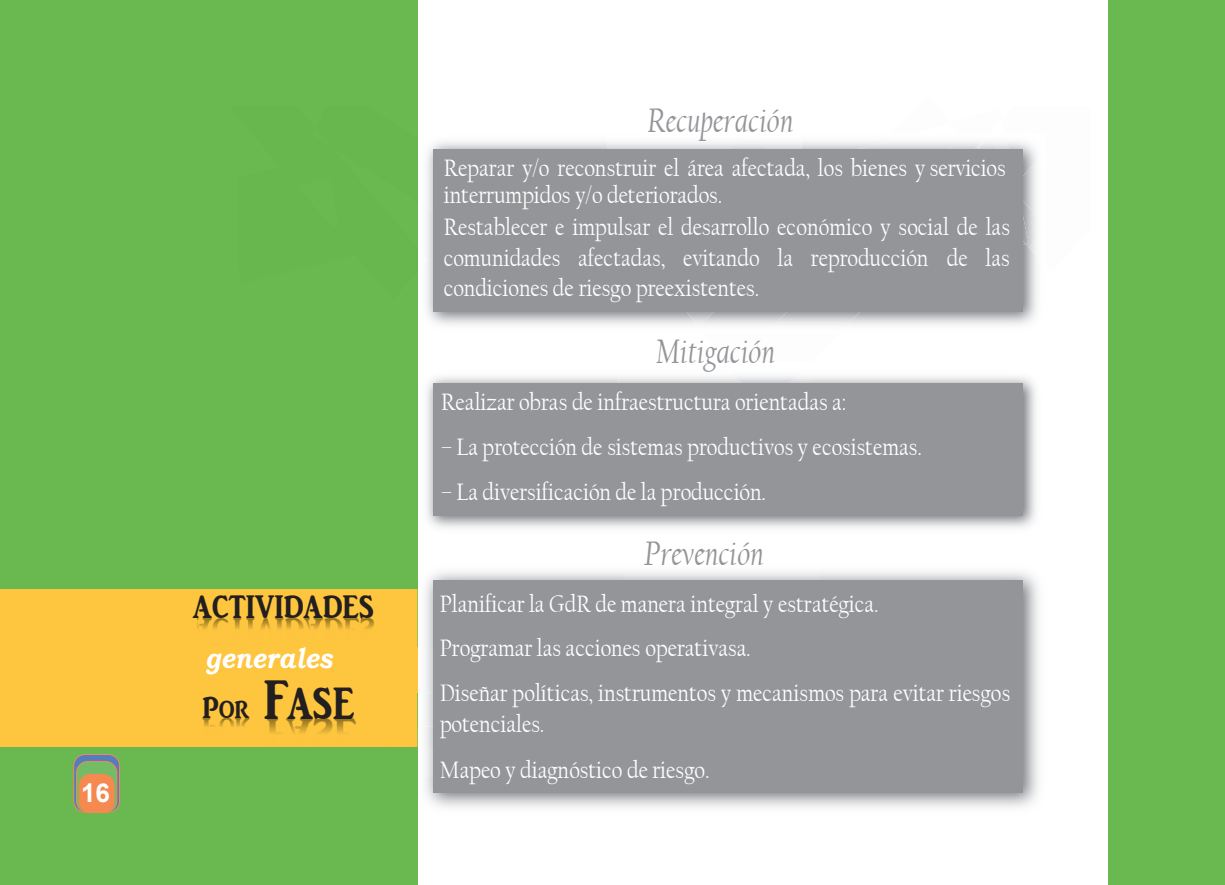
<style>
.page{position:relative;width:1225px;height:885px;background:#fff}
.page>*{position:absolute;margin:0;border:0;box-sizing:border-box;transform-origin:0 0}
.t1{font:57.4px "Ar Julian";color:#231f20;scale:.83 1}
.t2{font:41.4px "ARJULIAN";color:#231f20;scale:.87 1}
.t3{font:italic 35.6px "Californian FB";color:#939598;scale:.87 1}
.t4{font:italic 700 28.8px "Bookman Old Style";color:#fff;scale:.87 1}
.t5{font:700 26px "Arial";color:#fff}
.t6{font:25px/44.8px "Californian FB";letter-spacing:.005em;color:#fff;scale:.87 1}
.s1{font-size:31.8px}
</style>
<div class="page">
<div style="left:0;top:0;width:418px;height:884px;background:#6ab950"></div>
<div style="left:1108px;top:1px;width:116px;height:883px;background:#6ab950"></div>
<div style="left:0;top:589px;width:417px;height:157px;background:#fec53f"></div>
<img style="left:197px;top:618px;width:177px;height:11px">
<img style="left:206px;top:666px;width:14px;height:8px">
<img style="left:225px;top:666px;width:39px;height:2px">
<svg style="left:268px;top:666px;width:38px;height:2px"></svg>
<img style="left:307px;top:666px;width:25px;height:2px">
<img style="left:200px;top:718px;width:185px;height:29px">
<img style="left:250px;top:718px;width:15px;height:8px">
<img style="left:416px;top:571px;width:623px;height:237px">
<img style="left:416px;top:589px;width:1px;height:157px">
<img style="left:418px;top:647px;width:16px;height:45px">
<img style="left:417px;top:692px;width:1px;height:34px">
<svg style="left:417px;top:647px;width:1px;height:45px"></svg>
<div style="left:434px;top:580px;width:589px;height:212px;background:#939598"></div>
<img style="left:426px;top:376px;width:610px;height:152px">
<img style="left:730px;top:376px;width:73px;height:7px">
<div style="left:434px;top:383px;width:589px;height:132px;background:#939598"></div>
<img style="left:426px;top:141px;width:611px;height:184px">
<img style="left:426px;top:141px;width:123px;height:61px">
<img style="left:426px;top:202px;width:8px;height:68px">
<img style="left:426px;top:141px;width:90px;height:59px">
<img style="left:1028px;top:228px;width:9px;height:39px">
<img style="left:1008px;top:141px;width:29px;height:9px">
<img style="left:1023px;top:150px;width:14px;height:78px">
<img style="left:667px;top:311px;width:31px;height:14px">
<img style="left:698px;top:311px;width:67px;height:14px">
<img style="left:765px;top:311px;width:112px;height:14px">
<img style="left:813px;top:141px;width:27px;height:8px">
<img style="left:840px;top:141px;width:136px;height:8px">
<img style="left:963px;top:147px;width:13px;height:2px">
<img style="left:976px;top:141px;width:2px;height:8px">
<img style="left:978px;top:141px;width:15px;height:8px">
<img style="left:845px;top:141px;width:115px;height:8px">
<img style="left:993px;top:141px;width:15px;height:8px">
<img style="left:1023px;top:203px;width:5px;height:41px">
<img style="left:607px;top:141px;width:194px;height:8px">
<img style="left:719px;top:141px;width:54px;height:8px">
<div style="left:434px;top:149px;width:589px;height:162px;background:#939598"></div>
<svg style="left:74px;top:754px;width:46px;height:58px"></svg>
<div style="left:73px;top:754px;width:47px;height:58px;border:1px solid #f5894f;border-radius:11px"></div>
<svg style="left:76px;top:761px;width:41px;height:51px"></svg>
<div style="left:76px;top:761px;width:41px;height:51px;border:1px solid #f5894f;border-radius:11px"></div>
<div style="left:79px;top:774px;width:35px;height:38px;background:#f5894f;border-radius:11px"></div>
<div style="left:79px;top:773px;width:35px;height:39px;border:1px solid #f5894f;border-radius:11px"></div>
<p class="t5" style="left:81px;top:776px;width:30px">16</p>
<h2 class="t2" style="left:193px;top:582px;width:209px">actividades</h2>
<p class="t4" style="left:205px;top:637px;width:147px">generales</p>
<h1 class="t1" style="left:202px;top:668px;width:185px"><span class="s1">Por</span> Fase</h1>
<h3 class="t3" style="left:648px;top:101px;width:169px">Recuperación</h3>
<p class="t6" style="left:444px;top:154px;width:647px;line-height:27.8px">Reparar y/o reconstruir el área afectada, los bienes y servicios interrumpidos y/o deteriorados.</p>
<p class="t6" style="left:444px;top:212px;width:652px;line-height:30.8px;text-align:justify">Restablecer e impulsar el desarrollo económico y social de las comunidades afectadas, evitando la reproducción de las condiciones de riesgo preexistentes.</p>
<h3 class="t3" style="left:656px;top:332px;width:138px">Mitigación</h3>
<p class="t6" style="left:441px;top:379px;width:467px">Realizar obras de infraestructura orientadas a:</p>
<p class="t6" style="left:441px;top:424px;width:554px">– La protección de sistemas productivos y ecosistemas.</p>
<p class="t6" style="left:441px;top:469px;width:375px">– La diversificación de la producción.</p>
<h3 class="t3" style="left:644px;top:533px;width:139px">Prevención</h3>
<p class="t6" style="left:440px;top:581px;width:657px">Planificar la GdR de manera integral y estratégica.<br>Programar las acciones operativasa.<br>Diseñar políticas, instrumentos y mecanismos para evitar riesgos</p>
<p class="t6" style="left:440px;top:702px;width:312px">potenciales.<br>Mapeo y diagnóstico de riesgo.</p>
</div>
